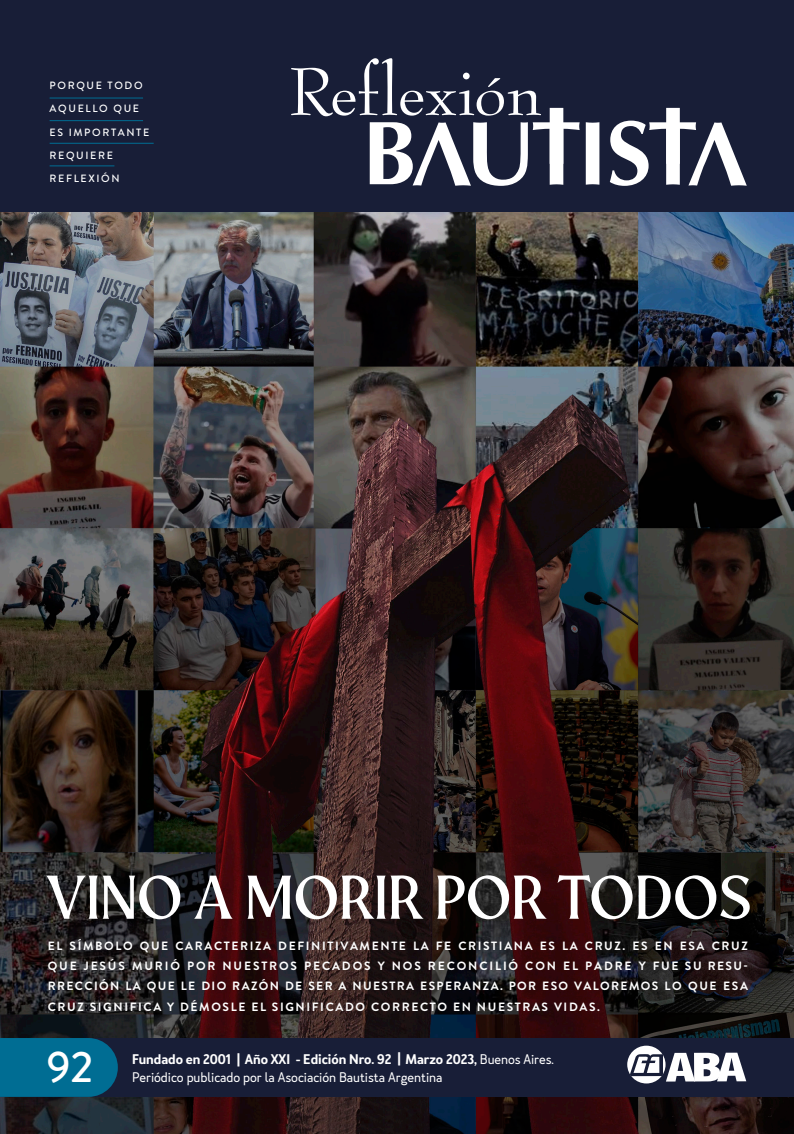
<style>
.page{position:relative;width:794px;height:1134px;background:#fff}
.page>*{position:absolute;margin:0;border:0;box-sizing:border-box;transform-origin:0 0}
.t1{font:500 61.6px "Mondia";letter-spacing:-.02em;color:#fff}
.t2{font:500 44px "Brandon Grotesque";color:#fff}
.t3{font:600 13px "Merlo Neue";letter-spacing:-.005em;color:#fff}
.t4{font:13px "Merlo Neue";letter-spacing:-.005em;color:#fff}
.t5{font:700 12px/20.3px "Brandon Grotesque";letter-spacing:.135em;color:#fff;text-align:justify}
.t6{font:500 10.5px "Brandon Grotesque";letter-spacing:.155em;color:#fff}
.s1{font-weight:400}
</style>
<div class="page">
<img style="left:0;top:212px;width:793px;height:921px">
<div style="left:0;top:1038px;width:793px;height:59px;background:#181e37"></div>
<div style="left:0;top:0;width:794px;height:212px;background:#181e37"></div>
<svg style="left:291px;top:58px;width:456px;height:128px"></svg>
<svg style="left:627px;top:1046px;width:119px;height:37px"></svg>
<hr style="left:50px;top:98px;width:93px;height:1px;background:#006d93">
<hr style="left:50px;top:120px;width:93px;height:1px;background:#006d93">
<hr style="left:50px;top:165px;width:64px;height:1px;background:#006d93">
<hr style="left:50px;top:143px;width:104px;height:1px;background:#006d93">
<svg style="left:0;top:1038px;width:118px;height:59px;background:#01688d"></svg>
<p class="t6" style="left:50px;top:78px;width:94px">PORQUE TODO</p>
<p class="t6" style="left:50px;top:101px;width:91px">AQUELLO QUE</p>
<p class="t6" style="left:50px;top:125px;width:101px">ES IMPORTANTE</p>
<p class="t6" style="left:50px;top:148px;width:65px">REQUIERE</p>
<p class="t6" style="left:50px;top:171px;width:72px">REFLEXIÓN</p>
<h1 class="t1" style="left:45px;top:860px;width:709px">VINO A MORIR POR TODOS</h1>
<p class="t5" style="left:48px;top:936px;width:701px">EL SÍMBOLO QUE CARACTERIZA DEFINITIVAMENTE LA FE CRISTIANA ES LA CRUZ. ES EN ESA CRUZ QUE JESÚS MURIÓ POR NUESTROS PECADOS Y NOS RECONCILIÓ CON EL PADRE Y FUE SU RESU-RRECCIÓN LA QUE LE DIO RAZÓN DE SER A NUESTRA ESPERANZA. POR ESO VALOREMOS LO QUE ESA CRUZ SIGNIFICA Y DÉMOSLE EL SIGNIFICADO CORRECTO EN NUESTRAS VIDAS.</p>
<h2 class="t2" style="left:47px;top:1037px;width:48px">92</h2>
<p class="t3" style="left:397px;top:1048px;width:5px">|</p>
<p class="t4" style="left:132px;top:1069px;width:312px">Periódico publicado por la Asociación Bautista Argentina</p>
<p class="t3" style="left:132px;top:1050px;width:423px">Fundado en 2001 | Año XXI - Edición Nro. 92 Marzo 2023, <span class="s1">Buenos Aires.</span></p>
</div>
